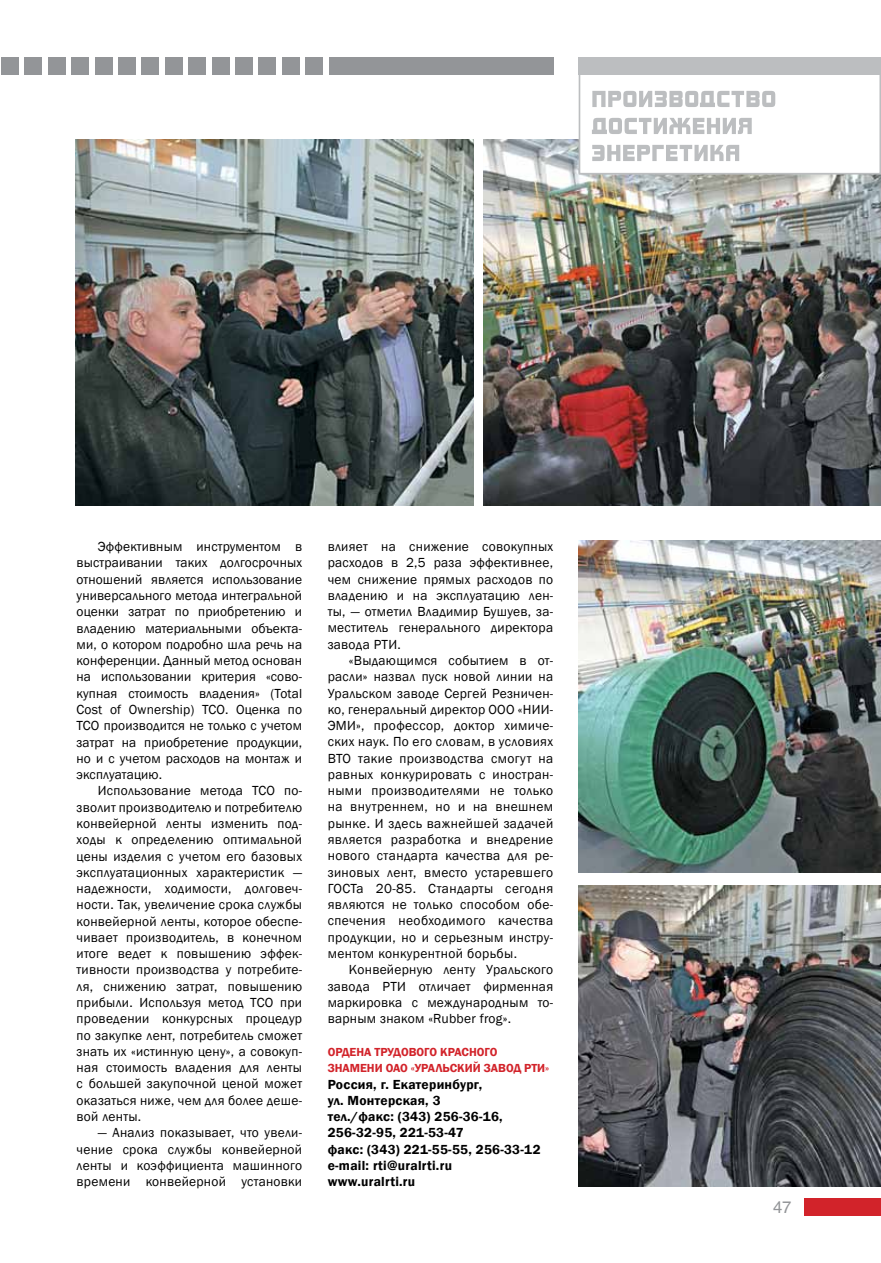
<style>
.page{position:relative;width:881px;height:1263px;background:#fff}
.page>*{position:absolute;margin:0;border:0;box-sizing:border-box;transform-origin:0 0}
.t1{font:16.5px "Helios";color:#939598}
.t2{font:13.5px/16.4px "Franklin Gothic";letter-spacing:.02em;color:#000;text-align:justify}
.t3{font:600 13.5px/16.4px "Franklin Gothic";letter-spacing:.02em;color:#000}
.t4{font:600 12px "Franklin Gothic";color:#d2232a}
</style>
<div class="page">
<img style="left:483px;top:139px;width:397px;height:366px">
<div style="left:579px;top:58px;width:300px;height:116px;background:#fff"></div>
<div style="left:578px;top:57px;width:302px;height:117px;border:2px solid #bcbec0"></div>
<div style="left:329px;top:58px;width:224px;height:17px;background:#939598"></div>
<div style="left:1px;top:58px;width:17px;height:17px;background:#939598"></div>
<div style="left:578px;top:58px;width:302px;height:17px;background:#bcbec0"></div>
<div style="left:804px;top:1198px;width:76px;height:17px;background:#d2232a"></div>
<div style="left:25px;top:58px;width:17px;height:17px;background:#939598"></div>
<div style="left:48px;top:58px;width:17px;height:17px;background:#939598"></div>
<div style="left:72px;top:58px;width:17px;height:17px;background:#939598"></div>
<div style="left:95px;top:58px;width:17px;height:17px;background:#939598"></div>
<div style="left:118px;top:58px;width:17px;height:17px;background:#939598"></div>
<div style="left:142px;top:58px;width:17px;height:17px;background:#939598"></div>
<div style="left:165px;top:58px;width:17px;height:17px;background:#939598"></div>
<div style="left:188px;top:58px;width:17px;height:17px;background:#939598"></div>
<div style="left:212px;top:58px;width:17px;height:17px;background:#939598"></div>
<div style="left:235px;top:58px;width:17px;height:17px;background:#939598"></div>
<div style="left:259px;top:58px;width:17px;height:17px;background:#939598"></div>
<div style="left:282px;top:58px;width:17px;height:17px;background:#939598"></div>
<div style="left:305px;top:58px;width:17px;height:17px;background:#939598"></div>
<svg style="left:592px;top:145px;width:147px;height:16px"></svg>
<svg style="left:592px;top:118px;width:159px;height:16px"></svg>
<svg style="left:592px;top:91px;width:183px;height:16px"></svg>
<img style="left:578px;top:885px;width:302px;height:301px">
<img style="left:578px;top:540px;width:302px;height:332px">
<img style="left:76px;top:140px;width:397px;height:365px">
<p class="t2" style="left:77px;top:539px;width:227px;text-indent:21px">Эффективным инструментом в выстраивании таких долгосрочных отношений является использование универсального метода интегральной оценки затрат по приобретению и владению материальными объекта&shy;ми, о котором подробно шла речь на конференции. Данный метод основан на использовании критерия «сово&shy;купная стоимость владения» (Total Cost of Ownership) ТСО. Оценка по ТСО производится не только с учетом затрат на приобретение продукции, но и с учетом расходов на монтаж и эксплуатацию.</p>
<p class="t2" style="left:77px;top:783px;width:227px;text-indent:21px">Использование метода ТСО по&shy;зволит производителю и потребителю конвейерной ленты изменить под&shy;ходы к определению оптимальной цены изделия с учетом его базовых эксплуатационных характеристик — надежности, ходимости, долговеч&shy;ности. Так, увеличение срока службы конвейерной ленты, которое обеспе&shy;чивает производитель, в конечном итоге ведет к повышению эффек&shy;тивности производства у потребите&shy;ля, снижению затрат, повышению прибыли. Используя метод ТСО при проведении конкурсных процедур по закупке лент, потребитель сможет знать их «истинную цену», а совокуп&shy;ная стоимость владения для ленты с большей закупочной ценой может оказаться ниже, чем для более деше&shy;вой ленты.</p>
<p class="t2" style="left:77px;top:1125px;width:227px;text-indent:21px">— Анализ показывает, что увели&shy;чение срока службы конвейерной ленты и коэффициента машинного времени конвейерной установки</p>
<p class="t2" style="left:327px;top:539px;width:227px">влияет на снижение совокупных расходов в 2,5 раза эффективнее, чем снижение прямых расходов по владению и на эксплуатацию лен&shy;ты, — отметил Владимир Бушуев, за&shy;меститель генерального директора завода РТИ.</p>
<p class="t2" style="left:327px;top:652px;width:227px;text-indent:21px">«Выдающимся событием в от&shy;расли» назвал пуск новой линии на Уральском заводе Сергей Резничен&shy;ко, генеральный директор ООО «НИИ-ЭМИ», профессор, доктор химиче&shy;ских наук. По его словам, в условиях ВТО такие производства смогут на равных конкурировать с иностран&shy;ными производителями не только на внутреннем, но и на внешнем рынке. И здесь важнейшей задачей является разработка и внедрение нового стандарта качества для ре&shy;зиновых лент, вместо устаревшего ГОСТа 20-85. Стандарты сегодня являются не только способом обе&shy;спечения необходимого качества продукции, но и серьезным инстру&shy;ментом конкурентной борьбы.</p>
<p class="t2" style="left:327px;top:962px;width:227px;text-indent:21px">Конвейерную ленту Уральского завода РТИ отличает фирменная маркировка с международным то&shy;варным знаком «Rubber frog».</p>
<p class="t4" style="left:327px;top:1044px;width:16px">Ордена</p>
<p class="t4" style="left:374px;top:1044px;width:14px">Трудо</p>
<p class="t4" style="left:408px;top:1044px;width:16px">вого</p>
<p class="t4" style="left:440px;top:1044px;width:16px">Красного</p>
<p class="t4" style="left:327px;top:1061px;width:16px">Знамени</p>
<p class="t4" style="left:385px;top:1061px;width:44px">ОАО «Уральски</p>
<p class="t4" style="left:472px;top:1061px;width:78px">й завод РТИ»</p>
<p class="t3" style="left:327px;top:1076px;width:214px">Россия, г. Екатеринбург,<br>ул. Монтерская, 3<br>тел./факс: (343) 256-36-16,<br>256-32-95, 221-53-47<br>факс: (343) 221-55-55, 256-33-12 e-mail: rti@uralrti.ru www.uralrti.ru</p>
<p class="t1" style="left:772px;top:1197px;width:20px">47</p>
</div>
